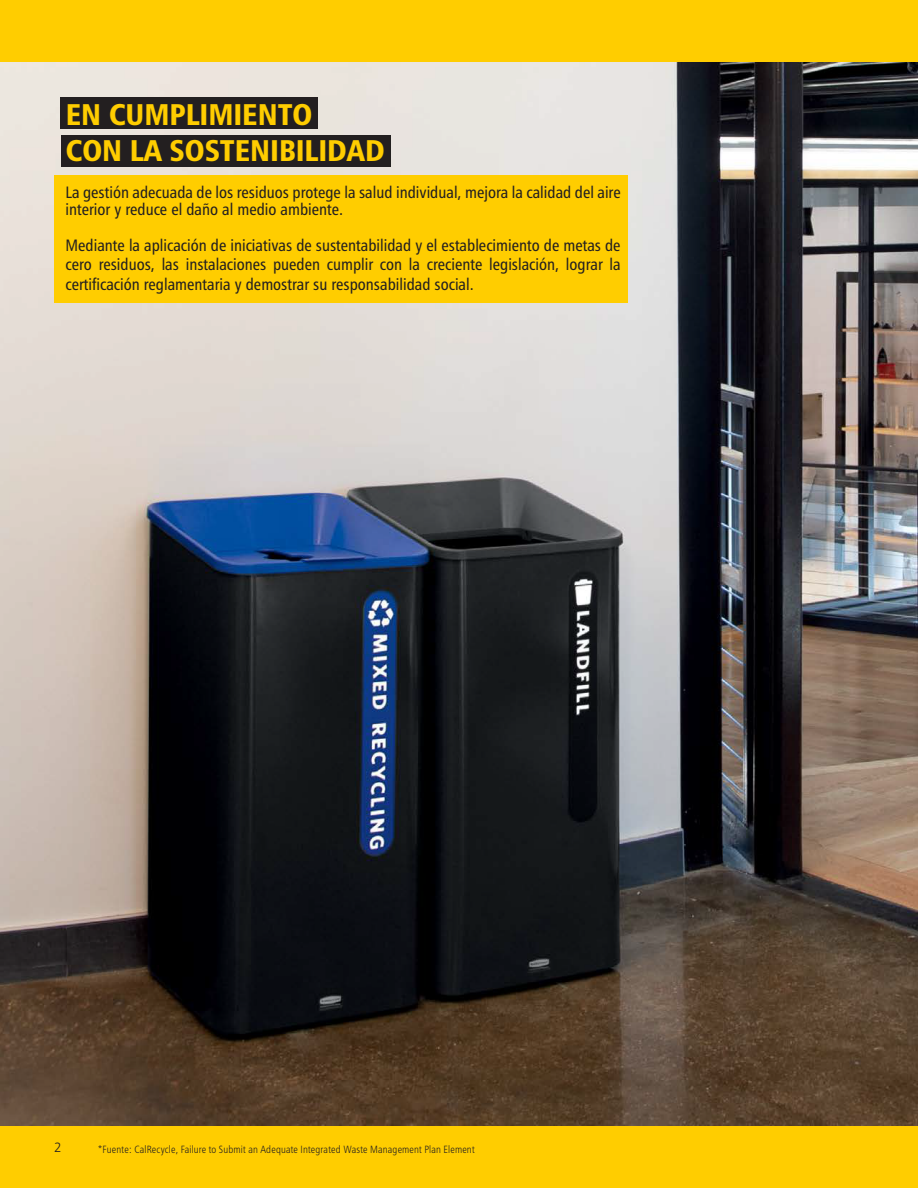
<style>
.page{position:relative;width:918px;height:1188px;background:#fff}
.page>*{position:absolute;margin:0;border:0;box-sizing:border-box;transform-origin:0 0}
.t1{font:30px/36px "Humanist 777 BT Black Condensed B";color:#ffcd00}
.t2{font:16.5px/19.8px "Humanist 777 BT Roman Condensed B";color:#231f20}
.t3{font:13.5px "Humanist 777 BT Light B";color:#231f20}
.t4{font:10.5px "Humanist 777 BT Light Condensed B";letter-spacing:.015em;color:#231f20}
</style>
<div class="page">
<img style="left:0;top:61px;width:918px;height:1066px">
<div style="left:61px;top:97px;width:257px;height:32px;background:#231f20"></div>
<div style="left:61px;top:135px;width:329px;height:32px;background:#231f20"></div>
<div style="left:54px;top:175px;width:574px;height:128px;background:#ffcd00"></div>
<div style="left:0;top:0;width:918px;height:61px;background:#ffcd00"></div>
<div style="left:0;top:1127px;width:918px;height:61px;background:#ffcd00"></div>
<h1 class="t1" style="left:66px;top:96px;width:321px">EN CUMPLIMIENTO<br>CON LA SOSTENIBILIDAD</h1>
<p class="t2" style="left:66px;top:184px;width:557px;line-height:16.5px">La gestión adecuada de los residuos protege la salud individual, mejora la calidad del aire interior y reduce el daño al medio ambiente.</p>
<p class="t2" style="left:66px;top:235px;width:557px;text-align:justify">Mediante la aplicación de iniciativas de sustentabilidad y el establecimiento de metas de cero residuos, las instalaciones pueden cumplir con la creciente legislación, lograr la certificación reglamentaria y demostrar su responsabilidad social.</p>
<p class="t3" style="left:54px;top:1139px;width:9px">2</p>
<p class="t4" style="left:99px;top:1143px;width:378px">*Fuente: CalRecycle, Failure to Submit an Adequate Integrated Waste Management Plan Element</p>
</div>
